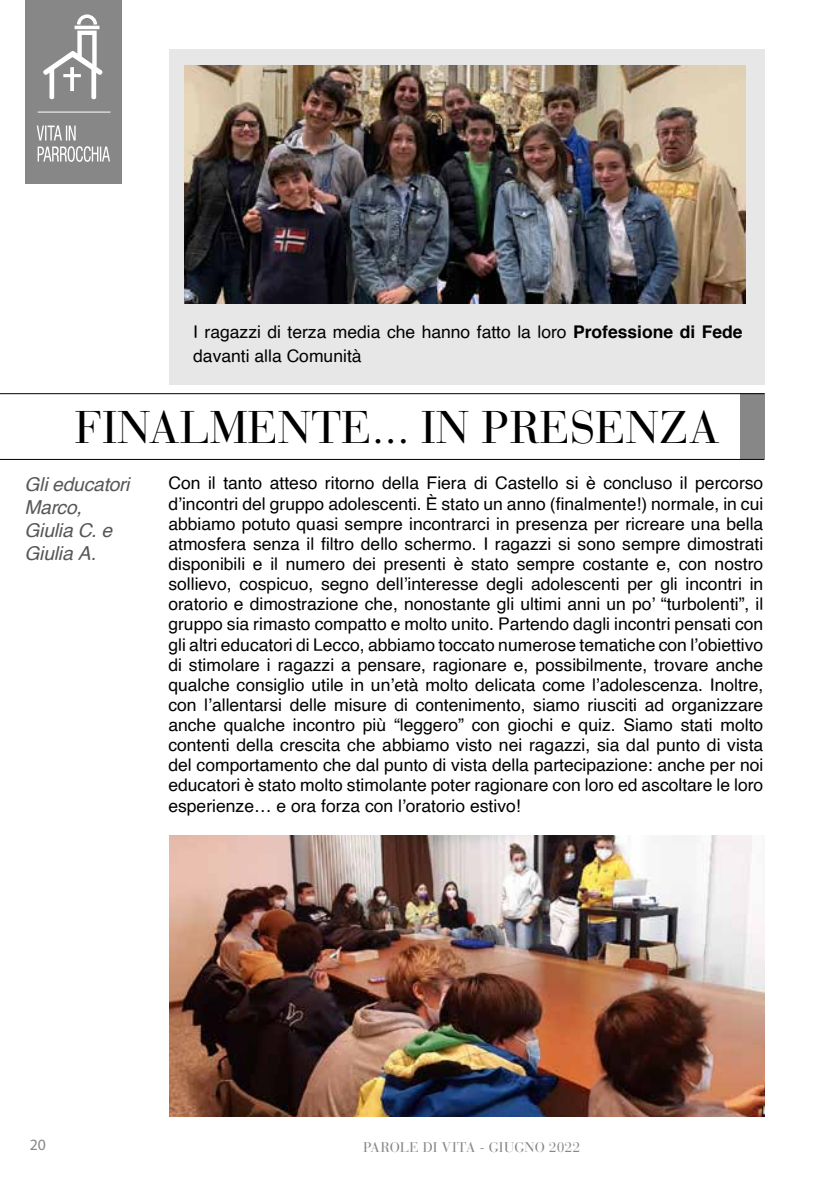
<style>
.page{position:relative;width:834px;height:1181px;background:#fff}
.page>*{position:absolute;margin:0;border:0;box-sizing:border-box;transform-origin:0 0}
.t1{font:45.5px "Bauer Bodoni Std";color:#000}
.t2{font:italic 19.25px/23.1px "Helvetica";letter-spacing:-.01em;color:#575756}
.t3{font:17.5px/20.1px "Helvetica";color:#000;text-align:justify}
.t4{font:15.75px "Myriad Pro";color:#878787}
.t5{font:14px "Bauer Bodoni Std";letter-spacing:.005em;color:#878787}
.s1{font-weight:700}
</style>
<div class="page">
<div style="left:169px;top:49px;width:595px;height:336px;background:#e7e7e7"></div>
<div style="left:740px;top:393px;width:24px;height:66px;background:#878787"></div>
<hr style="left:0;top:459px;width:764px;height:1px;background:#000">
<hr style="left:0;top:393px;width:764px;height:1px;background:#000">
<img style="left:169px;top:835px;width:595px;height:281px">
<div style="left:25px;top:0;width:97px;height:184px;background:#878787"></div>
<hr style="left:38px;top:112px;width:72px;height:1px;background:#fff">
<svg style="left:38px;top:146px;width:72px;height:16px"></svg>
<svg style="left:37px;top:126px;width:39px;height:14px"></svg>
<svg style="left:43px;top:14px;width:60px;height:85px"></svg>
<hr style="left:75px;top:26px;width:24px;height:3px;background:#fff">
<img style="left:184px;top:66px;width:561px;height:237px">
<p class="t3" style="left:193px;top:320px;width:551px;line-height:24.5px">I ragazzi di terza media che hanno fatto la loro <span class="s1">Professione di Fede </span>davanti alla Comunità</p>
<h1 class="t1" style="left:74px;top:400px;width:646px">FINALMENTE... IN PRESENZA</h1>
<p class="t3" style="left:168px;top:474px;width:596px">Con il tanto atteso ritorno della Fiera di Castello si è concluso il percorso d’incontri del gruppo adolescenti. È stato un anno (finalmente!) normale, in cui abbiamo potuto quasi sempre incontrarci in presenza per ricreare una bella atmosfera senza il filtro dello schermo. I ragazzi si sono sempre dimostrati disponibili e il numero dei presenti è stato sempre costante e, con nostro sollievo, cospicuo, segno dell’interesse degli adolescenti per gli incontri in oratorio e dimostrazione che, nonostante gli ultimi anni un po’ “turbolenti”, il gruppo sia rimasto compatto e molto unito. Partendo dagli incontri pensati con gli altri educatori di Lecco, abbiamo toccato numerose tematiche con l’obiettivo di stimolare i ragazzi a pensare, ragionare e, possibilmente, trovare anche qualche consiglio utile in un’età molto delicata come l’adolescenza. Inoltre, con l’allentarsi delle misure di contenimento, siamo riusciti ad organizzare anche qualche incontro più “leggero” con giochi e quiz. Siamo stati molto contenti della crescita che abbiamo visto nei ragazzi, sia dal punto di vista del comportamento che dal punto di vista della partecipazione: anche per noi educatori è stato molto stimolante poter ragionare con loro ed ascoltare le loro esperienze… e ora forza con l’oratorio estivo!</p>
<p class="t2" style="left:24px;top:473px;width:106px">Gli educatori<br>Marco,<br>Giulia C. e<br>Giulia A.</p>
<p class="t4" style="left:30px;top:1135px;width:18px">20</p>
<p class="t5" style="left:363px;top:1138px;width:219px">PAROLE DI VITA - GIUGNO 2022</p>
</div>
